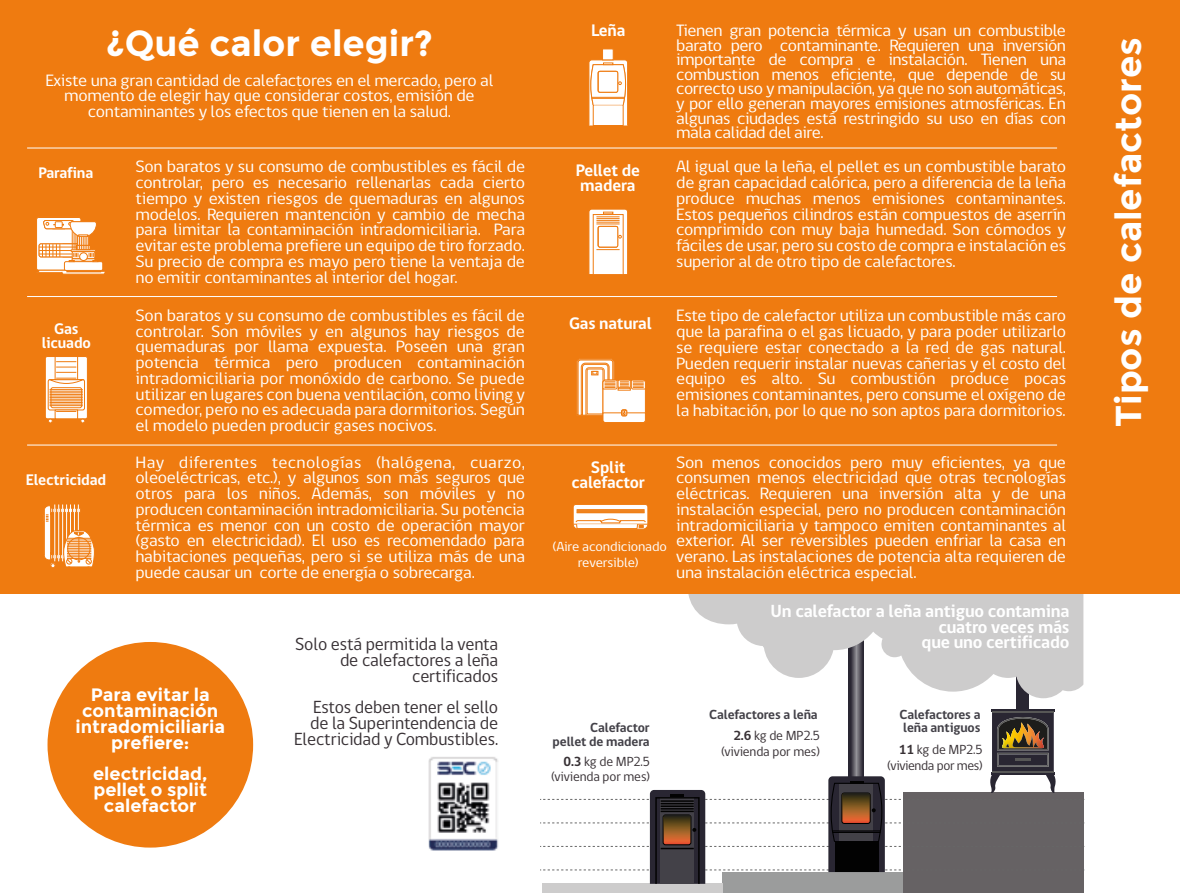
<style>
.page{position:relative;width:1180px;height:893px;background:#fff}
.page>*{position:absolute;margin:0;border:0;box-sizing:border-box;transform-origin:0 0}
.t1{font:700 36px "Montserrat";color:#fff}
.t2{font:18px/15.8px "gob CL";letter-spacing:-.01em;color:#383135;text-align:right}
.t3{font:700 18px/15.8px "Montserrat";color:#fff;text-align:center}
.t4{font:700 18px/15.8px "gob CL";letter-spacing:-.01em;color:#fff;text-align:right}
.t5{font:700 17.1px/15.8px "gob CL";letter-spacing:-.01em;color:#fff}
.t6{font:16.88px/15.8px "gob CL";letter-spacing:-.015em;color:#fff;text-align:justify;scale:1.07 1}
.t7{font:700 15.75px "gob CL";letter-spacing:-.01em;color:#fff}
.t8{font:13.5px/15.8px "gob CL";letter-spacing:-.01em;color:#383135;text-align:right}
.t9{font:700 13.5px/13.5px "gob CL";letter-spacing:-.01em;color:#434148;text-align:right}
.t10{font:13.5px/15.8px "gob CL";letter-spacing:-.01em;color:#fff;text-align:center;scale:1.07 1}
.s1{font-weight:700}
</style>
<div class="page">
<div style="left:903px;top:792px;width:181px;height:101px;background:#666264"></div>
<div style="left:723px;top:872px;width:180px;height:21px;background:#9b9c9c"></div>
<div style="left:542px;top:883px;width:181px;height:10px;background:#cdcccc"></div>
<div style="left:48px;top:642px;width:205px;height:206px;background:#ef7b10;border-radius:50%"></div>
<img style="left:428px;top:757px;width:70px;height:94px">
<svg style="left:848px;top:698px;width:16px;height:14px"></svg>
<div style="left:1016px;top:674px;width:13px;height:35px;background:#292632"></div>
<hr style="left:991px;top:709px;width:64px;height:2px;background:#292632">
<svg style="left:540px;top:712px;width:516px;height:172px"></svg>
<hr style="left:992px;top:771px;width:62px;height:2px;background:#575756">
<svg style="left:688px;top:594px;width:395px;height:104px;fill:#cdcccc"></svg>
<hr style="left:992px;top:711px;width:62px;height:1px;background:#575756">
<div style="left:0;top:0;width:1180px;height:594px;background:#ef7b10"></div>
<div style="left:37px;top:217px;width:44px;height:53px;background:#fff;border-radius:2px"></div>
<div style="left:36px;top:217px;width:45px;height:54px;border:1px solid #ef7b10;border-radius:2px"></div>
<div style="left:38px;top:270px;width:41px;height:3px;background:#fff;border:1px solid #ef7b10"></div>
<div style="left:36px;top:272px;width:45px;height:2px;background:#fff;border:1px solid #ef7b10"></div>
<svg style="left:61px;top:271px;width:44px;height:4px"></svg>
<div style="left:64px;top:262px;width:39px;height:8px;background:#fff;border-radius:2px"></div>
<div style="left:64px;top:261px;width:39px;height:10px;border:1px solid #ef7b10;border-radius:2px"></div>
<div style="left:67px;top:271px;width:34px;height:1px;background:#fff;border:1px solid #ef7b10"></div>
<svg style="left:38px;top:217px;width:60px;height:45px"></svg>
<svg style="left:589px;top:59px;width:39px;height:67px;background:#fbe3cd"></svg>
<div style="left:602px;top:49px;width:11px;height:11px;background:#fff;border:1px solid #ef7b10"></div>
<svg style="left:589px;top:209px;width:39px;height:66px;background:#fbe1c9"></svg>
<svg style="left:573px;top:504px;width:75px;height:26px;background:#faddc2"></svg>
<hr style="left:577px;top:509px;width:68px;height:1px;background:#ef7b10">
<hr style="left:577px;top:510px;width:68px;height:1px;background:#ef7b10">
<hr style="left:577px;top:511px;width:68px;height:1px;background:#ef7b10">
<hr style="left:577px;top:512px;width:68px;height:1px;background:#ef7b10">
<svg style="left:45px;top:356px;width:42px;height:63px"></svg>
<div style="left:45px;top:356px;width:43px;height:63px;border:1px solid #ef7b10;border-radius:2px"></div>
<svg style="left:48px;top:380px;width:37px;height:30px"></svg>
<div style="left:48px;top:379px;width:37px;height:31px;border:1px solid #ef7b10;border-radius:2px"></div>
<div style="left:55px;top:410px;width:23px;height:9px;background:#fff"></div>
<div style="left:55px;top:356px;width:23px;height:24px;background:#fff;border:1px solid #ef7b10"></div>
<svg style="left:48px;top:419px;width:5px;height:4px"></svg>
<svg style="left:80px;top:419px;width:5px;height:4px"></svg>
<svg style="left:51px;top:388px;width:31px;height:20px"></svg>
<div style="left:51px;top:387px;width:31px;height:21px;border:1px solid #ef7b10;border-radius:2px"></div>
<hr style="left:50px;top:389px;width:33px;height:1px;background:#ef7b10">
<hr style="left:50px;top:391px;width:33px;height:1px;background:#ef7b10">
<hr style="left:50px;top:392px;width:33px;height:1px;background:#ef7b10">
<hr style="left:50px;top:394px;width:33px;height:1px;background:#ef7b10">
<hr style="left:50px;top:396px;width:33px;height:1px;background:#ef7b10">
<hr style="left:50px;top:397px;width:33px;height:1px;background:#ef7b10">
<hr style="left:50px;top:399px;width:33px;height:1px;background:#ef7b10">
<hr style="left:50px;top:400px;width:33px;height:1px;background:#ef7b10">
<hr style="left:50px;top:402px;width:33px;height:1px;background:#ef7b10">
<hr style="left:50px;top:404px;width:33px;height:1px;background:#ef7b10">
<hr style="left:50px;top:405px;width:33px;height:1px;background:#ef7b10">
<svg style="left:56px;top:411px;width:20px;height:1px"></svg>
<svg style="left:49px;top:361px;width:34px;height:23px"></svg>
<hr style="left:54px;top:504px;width:1px;height:57px;background:#fff">
<hr style="left:58px;top:504px;width:1px;height:57px;background:#fff">
<hr style="left:62px;top:504px;width:1px;height:57px;background:#fff">
<hr style="left:66px;top:504px;width:1px;height:57px;background:#fff">
<hr style="left:70px;top:504px;width:1px;height:57px;background:#fff">
<hr style="left:74px;top:504px;width:1px;height:57px;background:#fff">
<hr style="left:78px;top:504px;width:1px;height:57px;background:#fff">
<svg style="left:43px;top:505px;width:52px;height:63px"></svg>
<svg style="left:576px;top:358px;width:70px;height:64px"></svg>
<hr style="left:27px;top:148px;width:1030px;height:1px;background:#fff">
<hr style="left:27px;top:296px;width:1030px;height:1px;background:#fff">
<hr style="left:27px;top:445px;width:1030px;height:1px;background:#fff">
<h1 class="t1" style="left:106px;top:22px;width:329px">¿Qué calor elegir?</h1>
<p class="t6" style="left:46px;top:73px;width:420px;text-align:center">Existe una gran cantidad de calefactores en el mercado, pero al momento de elegir hay que considerar costos, emisión de contaminantes y los efectos que tienen en la salud.</p>
<p class="t5" style="left:591px;top:23px;width:36px">Leña</p>
<p class="t6" style="left:676px;top:23px;width:366px;line-height:14.6px">Tienen gran potencia térmica y usan un combustible barato pero contaminante. Requieren una inversión importante de compra e instalación. Tienen una combustion menos eficiente, que depende de su correcto uso y manipulación, ya que no son automáticas, y por ello generan mayores emisiones atmosféricas. En algunas ciudades está restringido su uso en días con mala calidad del aire.</p>
<p class="t6" style="left:136px;top:159px;width:366px">Son baratos y su consumo de combustibles es fácil de controlar, pero es necesario rellenarlas cada cierto tiempo y existen riesgos de quemaduras en algunos modelos. Requieren mantención y cambio de mecha para limitar la contaminación intradomiciliaria. Para evitar este problema prefiere un equipo de tiro forzado.<br>Su precio de compra es mayo pero tiene la ventaja de no emitir contaminantes al interior del hogar.</p>
<p class="t6" style="left:676px;top:159px;width:366px">Al igual que la leña, el pellet es un combustible barato de gran capacidad calórica, pero a diferencia de la leña produce muchas menos emisiones contaminantes.<br>Estos pequeños cilindros están compuestos de aserrín comprimido con muy baja humedad. Son cómodos y fáciles de usar, pero su costo de compra e instalación es superior al de otro tipo de calefactores.</p>
<p class="t6" style="left:676px;top:308px;width:366px">Este tipo de calefactor utiliza un combustible más caro que la parafina o el gas licuado, y para poder utilizarlo se requiere estar conectado a la red de gas natural.<br>Pueden requerir instalar nuevas cañerias y el costo del equipo es alto. Su combustión produce pocas emisiones contaminantes, pero consume el oxígeno de la habitación, por lo que no son aptos para dormitorios.</p>
<p class="t6" style="left:676px;top:454px;width:366px">Son menos conocidos pero muy eficientes, ya que consumen menos electricidad que otras tecnologías eléctricas. Requieren una inversión alta y de una instalación especial, pero no producen contaminación intradomiciliaria y tampoco emiten contaminantes al exterior. Al ser reversibles pueden enfriar la casa en verano. Las instalaciones de potencia alta requieren de una instalación eléctrica especial.</p>
<p class="t7" style="left:38px;top:162px;width:56px">Parafina</p>
<p class="t5" style="left:576px;top:162px;width:65px">Pellet de madera</p>
<p class="t6" style="left:136px;top:308px;width:366px">Son baratos y su consumo de combustibles es fácil de controlar. Son móviles y en algunos hay riesgos de quemaduras por llama expuesta. Poseen una gran potencia térmica pero producen contaminación intradomiciliaria por monóxido de carbono. Se puede utilizar en lugares con buena ventilación, como living y comedor, pero no es adecuada para dormitorios. Según el modelo pueden producir gases nocivos.</p>
<p class="t7" style="left:54px;top:318px;width:26px">Gas</p>
<p class="t5" style="left:569px;top:316px;width:84px">Gas natural</p>
<p class="t7" style="left:42px;top:332px;width:51px">licuado</p>
<p class="t6" style="left:136px;top:454px;width:366px">Hay diferentes tecnologías (halógena, cuarzo, oleoeléctricas, etc.), y algunos son más seguros que otros para los niños. Además, son móviles y no producen contaminación intradomiciliaria. Su potencia térmica es menor con un costo de operación mayor (gasto en electricidad). El uso es recomendado para habitaciones pequeñas, pero si se utiliza más de una puede causar un corte de energía o sobrecarga.</p>
<p class="t5" style="left:572px;top:459px;width:75px;text-align:center">Split calefactor</p>
<p class="t7" style="left:26px;top:469px;width:82px">Electricidad</p>
<p class="t10" style="left:553px;top:539px;width:108px">(Aire acondicionado reversible)</p>
<p class="t3" style="left:76px;top:687px;width:151px">Para evitar la contaminación intradomiciliaria prefiere:</p>
<p class="t3" style="left:93px;top:766px;width:116px">electricidad, pellet o split calefactor</p>
<p class="t2" style="left:295px;top:637px;width:204px">Solo está permitida la venta de calefactores a leña certificados</p>
<p class="t2" style="left:294px;top:700px;width:206px">Estos deben tener el sello de la Superintendencia de<br>Electricidad y Combustibles.</p>
<p class="t4" style="left:771px;top:603px;width:301px">Un calefactor a leña antiguo contamina cuatro veces más<br>que uno certificado</p>
<p class="t9" style="left:709px;top:708px;width:110px">Calefactores a leña</p>
<p class="t9" style="left:553px;top:721px;width:99px">Calefactor<br>pellet de madera</p>
<p class="t8" style="left:721px;top:728px;width:100px"><span class="s1">2.6</span> kg de MP2.5 (vivienda por mes)</p>
<p class="t8" style="left:551px;top:754px;width:100px"><span class="s1">0.3</span> kg de MP2.5 (vivienda por mes)</p>
<p class="t9" style="left:899px;top:708px;width:83px;text-align:left">Calefactores a leña antiguos</p>
<p class="t8" style="left:887px;top:742px;width:97px"><span class="s1">11</span> kg de MP2.5 (vivienda por mes)</p>
<h1 class="t1" style="left:1107px;top:427px;width:391px;rotate:-90deg">Tipos de calefactores</h1>
</div>
